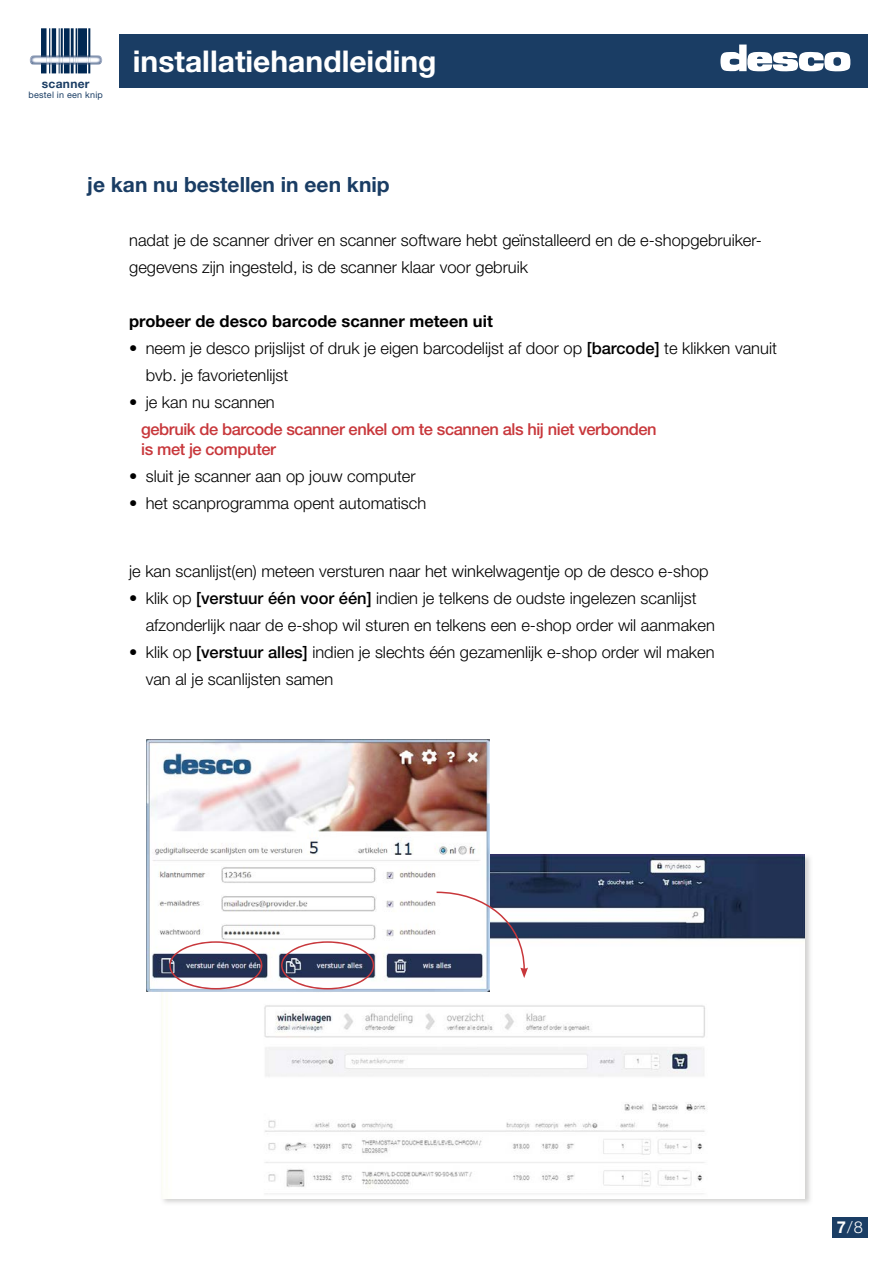
<style>
.page{position:relative;width:893px;height:1263px;background:#fff}
.page>*{position:absolute;margin:0;border:0;box-sizing:border-box;transform-origin:0 0}
.t1{font:700 30px "Helvetica Neue LT Std";color:#fff}
.t2{font:700 21px "Helvetica Neue LT Std";color:#1a3d64}
.t3{font:300 16.5px/27px "Helvetica Neue LT Std";color:#000}
.t4{font:500 16.5px/27px "Helvetica Neue LT Std";letter-spacing:-.025em;color:#c8373b}
.t5{font:700 16.5px "Helvetica Neue LT Std";color:#000}
.t6{font:300 16.5px "Helvetica Neue LT Std";color:#fff}
.t7{font:700 12px "Helvetica Neue LT Std";letter-spacing:.025em;color:#1a3d64}
.t8{font:9px "Helvetica Neue LT Std";letter-spacing:.025em;color:#1a3d64}
.s1{font-weight:400}
.s2{font-weight:500}
.s3{font-weight:400;color:#000}
.s4{font-weight:300;color:#000}
.s5{font-weight:700}
</style>
<div class="page">
<div style="left:119px;top:34px;width:748px;height:53px;background:#1a3d64"></div>
<svg style="left:720px;top:45px;width:130px;height:26px"></svg>
<div style="left:832px;top:1217px;width:35px;height:20px;background:#1a3d64"></div>
<hr style="left:49px;top:28px;width:1px;height:45px;background:#002853">
<hr style="left:52px;top:28px;width:4px;height:45px;background:#002853">
<div style="left:64px;top:28px;width:6px;height:45px;background:#002853"></div>
<hr style="left:71px;top:28px;width:3px;height:45px;background:#002853">
<hr style="left:59px;top:28px;width:1px;height:45px;background:#002853">
<div style="left:78px;top:28px;width:9px;height:45px;background:#002853"></div>
<hr style="left:76px;top:28px;width:1px;height:45px;background:#002853">
<hr style="left:61px;top:28px;width:2px;height:45px;background:#002853">
<div style="left:41px;top:28px;width:6px;height:45px;background:#002853"></div>
<hr style="left:88px;top:28px;width:2px;height:45px;background:#002853">
<img style="left:30px;top:55px;width:71px;height:10px">
<img style="left:30px;top:56px;width:72px;height:7px">
<svg style="left:41px;top:55px;width:49px;height:10px"></svg>
<img style="left:163px;top:854px;width:647px;height:349px">
<img style="left:162px;top:855px;width:643px;height:343px">
<img style="left:147px;top:739px;width:343px;height:253px">
<img style="left:307px;top:839px;width:15px;height:17px">
<img style="left:392px;top:839px;width:22px;height:15px">
<svg style="left:169px;top:941px;width:93px;height:48px"></svg>
<svg style="left:281px;top:941px;width:93px;height:48px"></svg>
<svg style="left:437px;top:891px;width:91px;height:87px"></svg>
<p class="t7" style="left:42px;top:77px;width:49px">scanner</p>
<p class="t8" style="left:29px;top:90px;width:76px">bestel in een knip</p>
<h1 class="t1" style="left:133px;top:43px;width:305px">installatiehandleiding</h1>
<p class="t2" style="left:87px;top:172px;width:304px">je kan nu bestellen in een knip</p>
<p class="t3" style="left:129px;top:226px;width:634px">nadat je de scanner driver en scanner software hebt geïnstalleerd en de e-shopgebruiker&shy;gegevens zijn ingesteld, is de scanner klaar voor gebruik</p>
<p class="t5" style="left:129px;top:311px;width:365px">probeer de desco barcode scanner meteen uit</p>
<p class="t3" style="left:146px;top:334px;width:633px;text-indent:-17px"><span class="s1">•</span> neem je desco prijslijst of druk je eigen barcodelijst af door op <span class="s2">[barcode]</span> te klikken vanuit bvb. je favorietenlijst</p>
<p class="t4" style="left:141px;top:389px;width:517px;text-indent:-12px"><span class="s3">•</span> <span class="s4">je kan nu scannen<br></span>gebruik de barcode scanner enkel om te scannen als hij niet verbonden</p>
<p class="t4" style="left:141px;top:435px;width:136px">is met je computer</p>
<p class="t3" style="left:129px;top:462px;width:288px"><span class="s1">•</span> sluit je scanner aan op jouw computer</p>
<p class="t3" style="left:129px;top:489px;width:299px"><span class="s1">•</span> het scanprogramma opent automatisch</p>
<p class="t3" style="left:129px;top:558px;width:581px">je kan scanlijst(en) meteen versturen naar het winkelwagentje op de desco e-shop</p>
<p class="t3" style="left:146px;top:585px;width:571px;text-indent:-17px"><span class="s1">•</span> klik op <span class="s2">[verstuur één voor één]</span> indien je telkens de oudste ingelezen scanlijst afzonderlijk naar de e-shop wil sturen en telkens een e-shop order wil aanmaken</p>
<p class="t3" style="left:146px;top:639px;width:570px;text-indent:-17px"><span class="s1">•</span> klik op <span class="s2">[verstuur alles]</span> indien je slechts één gezamenlijk e-shop order wil maken van al je scanlijsten samen</p>
<p class="t6" style="left:837px;top:1217px;width:28px"><span class="s5">7</span>/8</p>
</div>
